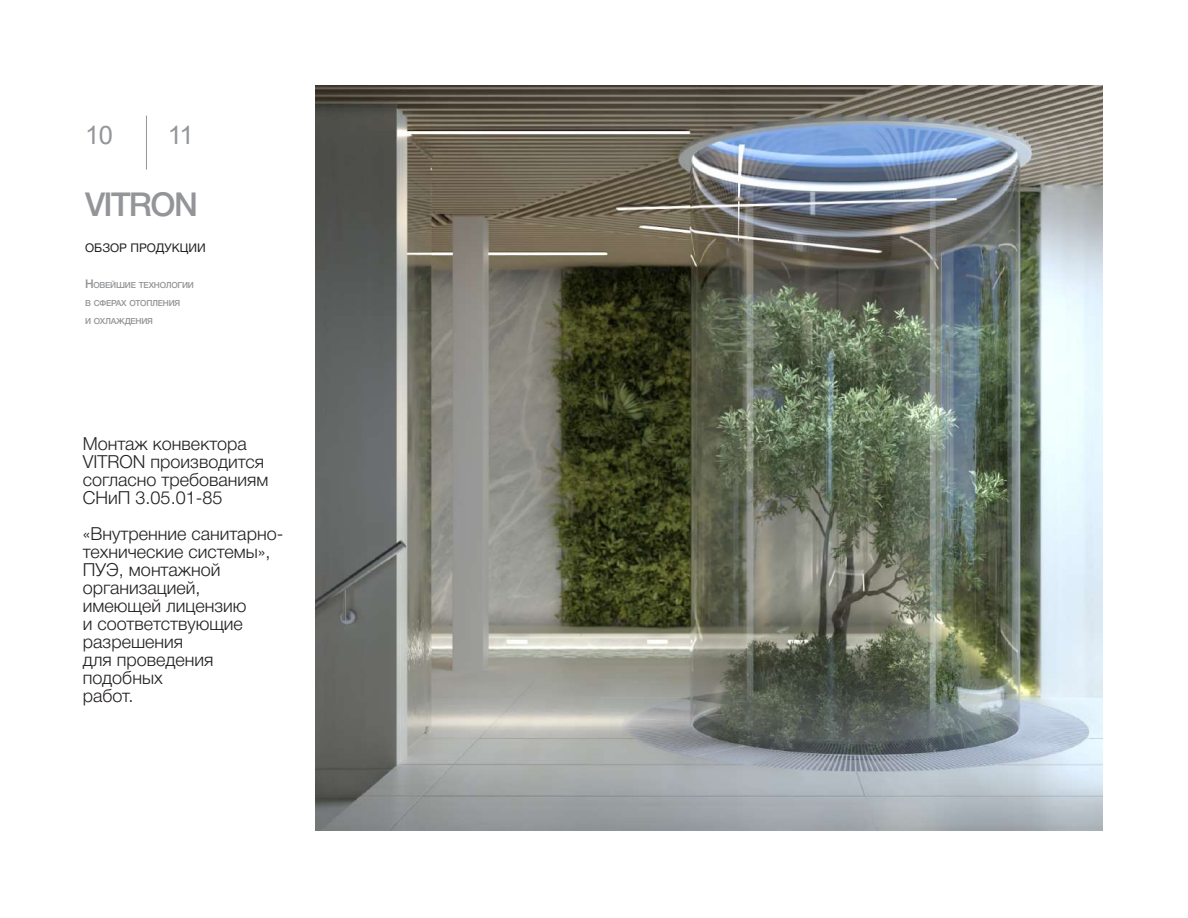
<style>
.page{position:relative;width:1188px;height:918px;background:#fff}
.page>*{position:absolute;margin:0;border:0;box-sizing:border-box;transform-origin:0 0}
.t1{font:500 33px "Helvetica Neue Cyr";letter-spacing:-.05em;color:#939598}
.t2{font:25.5px "Arial";color:#939598}
.t3{font:300 18px/18px "Helvetica Neue Cyr";color:#231f20}
.t4{font:12px "Helvetica Neue Cyr";color:#231f20}
.t5{font:500 8.4px/18px "Helvetica Neue Cyr";letter-spacing:-.03em;color:#939598}
.s1{font-size:12px}
</style>
<div class="page">
<img style="left:316px;top:85px;width:787px;height:745px">
<hr style="left:146px;top:116px;width:1px;height:54px;background:#939598">
<h2 class="t2" style="left:85px;top:117px;width:29px">10</h2>
<h2 class="t2" style="left:168px;top:117px;width:27px">11</h2>
<h1 class="t1" style="left:85px;top:186px;width:114px">VITRON</h1>
<p class="t4" style="left:85px;top:241px;width:122px">ОБЗОР ПРОДУКЦИИ</p>
<p class="t5" style="left:85px;top:276px;width:110px"><span class="s1">Н</span>овейшие технологии в сферах отопления<br>и охлаждения</p>
<p class="t3" style="left:83px;top:435px;width:187px">Монтаж конвектора<br>VITRON производится согласно требованиям<br>СНиП 3.05.01-85</p>
<p class="t3" style="left:83px;top:525px;width:202px">«Внутренние санитарно&shy;технические системы»,<br>ПУЭ, монтажной организацией,<br>имеющей лицензию<br>и соответствующие разрешения<br>для проведения подобных<br>работ.</p>
</div>
